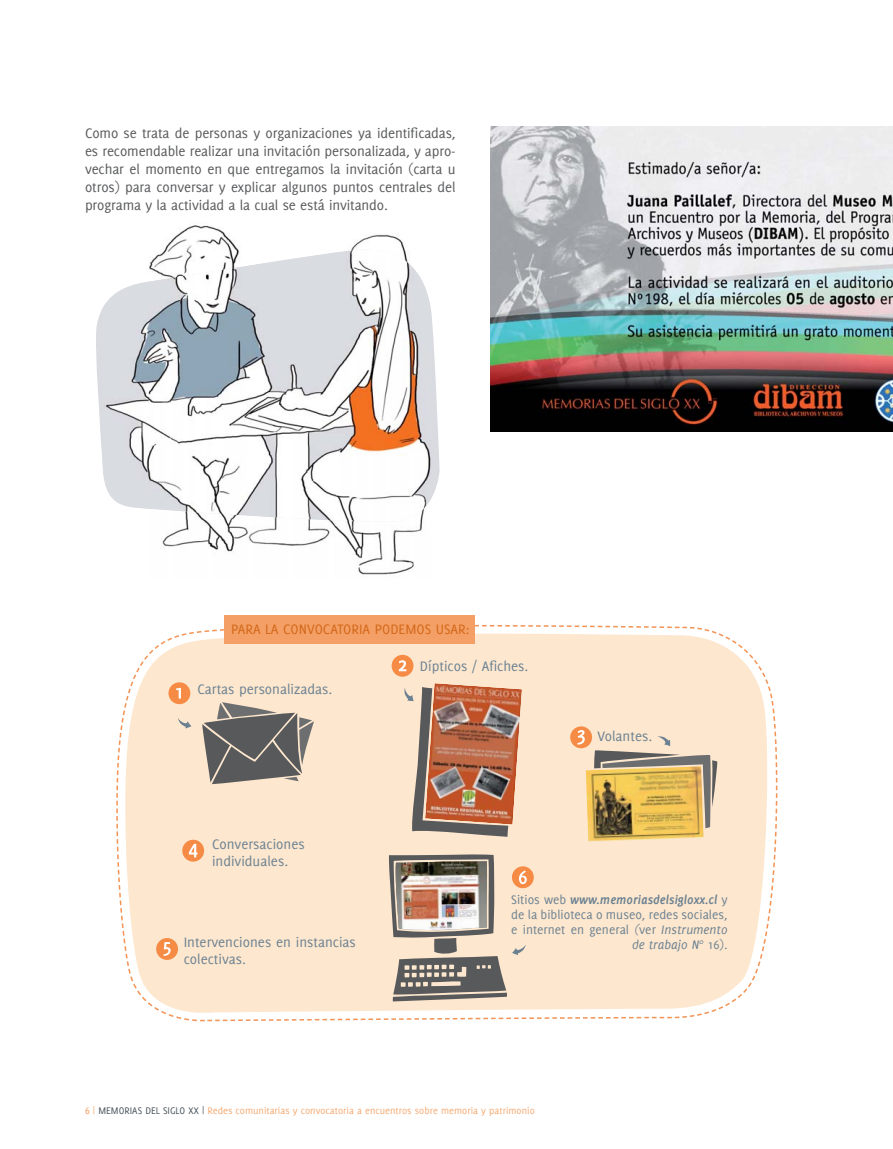
<style>
.page{position:relative;width:893px;height:1149px;background:#fff}
.page>*{position:absolute;margin:0;border:0;box-sizing:border-box;transform-origin:0 0}
.t1{font:15px/18px "Delicious";letter-spacing:-.01em;color:#58595b;text-align:justify}
.t2{font:15px/16.5px "Delicious";color:#6b8192}
.t3{font:15px "Delicious";color:#d3691b}
.t4{font:13.5px/15px "Delicious";color:#6b8192;text-align:right}
.t5{font:10.5px "Delicious";color:#f5a972}
.s1{font-weight:700;font-style:italic}
.s2{font-style:italic}
.s3{color:#f39557}
.s4{color:#4c5760}
</style>
<div class="page">
<svg style="left:475px;top:624px;width:143px;height:2px"></svg>
<svg style="left:774px;top:709px;width:3px;height:166px"></svg>
<svg style="left:116px;top:626px;width:658px;height:394px;background:#fde8d2"></svg>
<svg style="left:96px;top:308px;width:344px;height:191px;fill:#e0e1e5"></svg>
<div style="left:224px;top:614px;width:251px;height:29px;background:#f49f65"></div>
<img style="left:586px;top:766px;width:118px;height:75px">
<img style="left:425px;top:683px;width:97px;height:141px">
<img style="left:491px;top:127px;width:402px;height:304px">
<svg style="left:202px;top:702px;width:112px;height:82px;background:#8d8780"></svg>
<img style="left:404px;top:686px;width:104px;height:150px">
<img style="left:594px;top:736px;width:123px;height:92px">
<img style="left:165px;top:225px;width:73px;height:24px">
<img style="left:351px;top:234px;width:54px;height:15px">
<img style="left:161px;top:521px;width:262px;height:54px">
<img style="left:103px;top:249px;width:328px;height:272px">
<svg style="left:117px;top:633px;width:74px;height:149px"></svg>
<div style="left:182px;top:839px;width:22px;height:22px;background:#f68b46;border-radius:50%"></div>
<svg style="left:189px;top:843px;width:9px;height:14px"></svg>
<div style="left:392px;top:654px;width:21px;height:22px;background:#f68b46;border-radius:50%"></div>
<svg style="left:399px;top:660px;width:7px;height:11px"></svg>
<div style="left:570px;top:726px;width:22px;height:22px;background:#f68b46;border-radius:50%"></div>
<svg style="left:577px;top:730px;width:8px;height:14px"></svg>
<div style="left:512px;top:866px;width:22px;height:21px;background:#f68b46;border-radius:50%"></div>
<svg style="left:389px;top:853px;width:138px;height:148px;background:#b5a698"></svg>
<div style="left:156px;top:937px;width:22px;height:22px;background:#f68b46;border-radius:50%"></div>
<svg style="left:164px;top:942px;width:7px;height:13px"></svg>
<p class="t1" style="left:85px;top:125px;width:372px">Como se trata de personas y organizaciones ya identificadas, es recomendable realizar una invitación personalizada, y apro&shy;vechar el momento en que entregamos la invitación (carta u otros) para conversar y explicar algunos puntos centrales del programa y la actividad a la cual se está invitando.</p>
<p class="t3" style="left:231px;top:623px;width:240px">PARA LA CONVOCATORIA PODEMOS USAR:</p>
<p class="t2" style="left:197px;top:681px;width:136px">Cartas personalizadas.</p>
<p class="t2" style="left:212px;top:837px;width:94px">Conversaciones individuales.</p>
<p class="t2" style="left:184px;top:935px;width:174px">Intervenciones en instancias colectivas.</p>
<p class="t2" style="left:420px;top:658px;width:110px">Dípticos / Afiches.</p>
<p class="t2" style="left:597px;top:728px;width:56px">Volantes.</p>
<p class="t4" style="left:511px;top:893px;width:218px">Sitios web <span class="s1">www.memoriasdelsigloxx.cl</span> y de la biblioteca o museo, redes sociales, e internet en general <span class="s2">(</span>ver <span class="s2">Instrumento de trabajo N°</span> 16).</p>
<p class="t5" style="left:85px;top:1105px;width:451px"><span class="s3">6</span> | <span class="s4">MEMORIAS DEL SIGLO XX |</span> Redes comunitarias y convocatoria a encuentros sobre memoria y patrimonio</p>
</div>
